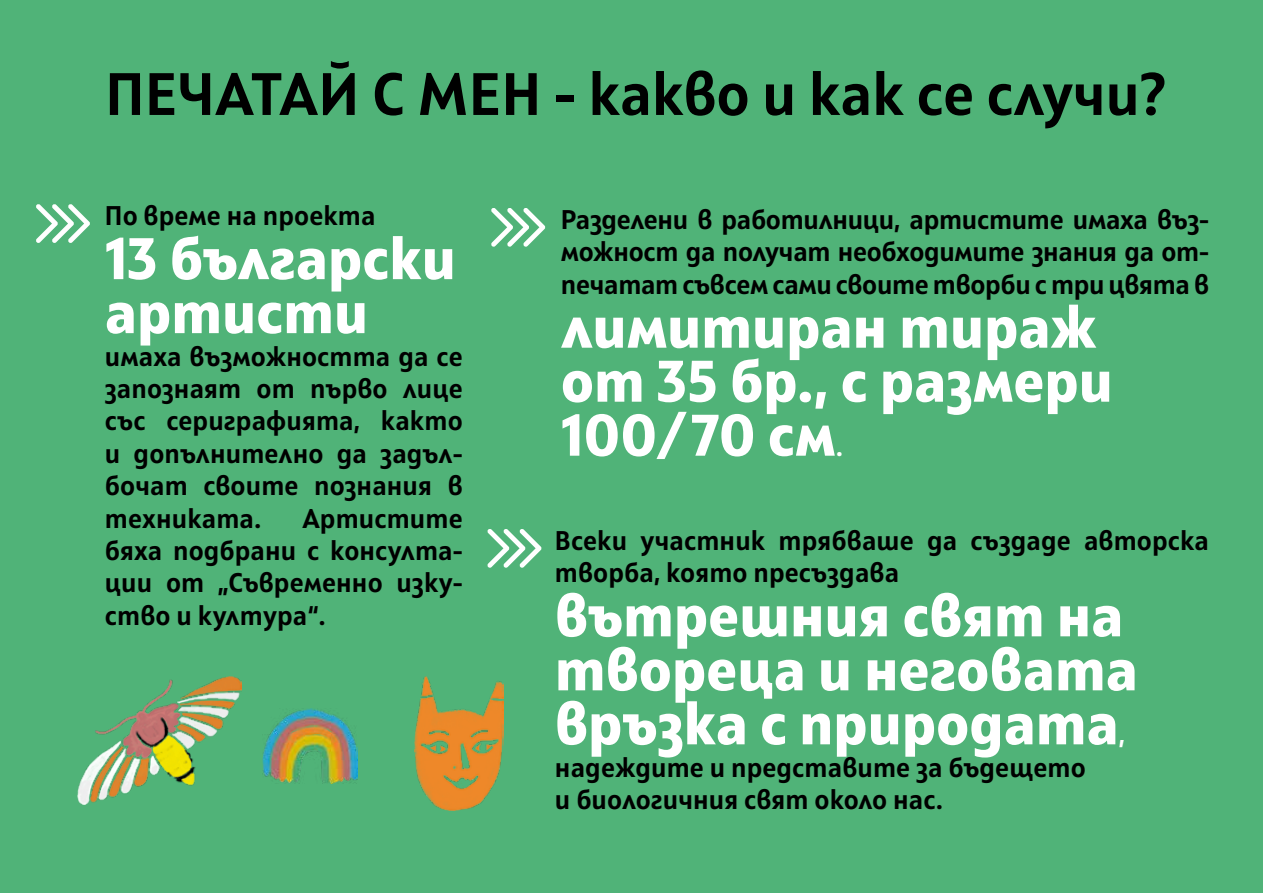
<style>
.page{position:relative;width:1263px;height:893px;background:#50b378}
.page>*{position:absolute;margin:0;border:0;box-sizing:border-box;transform-origin:0 0}
.t1{font:700 59.7px "Squad";color:#000}
.t2{font:800 58.5px/54px "Squad";letter-spacing:.005em;color:#fff}
.t3{font:700 27px/32.4px "Squad";letter-spacing:.005em;color:#000;text-align:justify}
.s1{font-weight:700;font-size:27px}
</style>
<div class="page">
<svg style="left:36px;top:204px;width:54px;height:39px"></svg>
<svg style="left:491px;top:208px;width:54px;height:39px"></svg>
<svg style="left:487px;top:529px;width:55px;height:39px"></svg>
<img style="left:414px;top:676px;width:89px;height:134px">
<img style="left:262px;top:708px;width:96px;height:76px">
<img style="left:78px;top:677px;width:163px;height:128px">
<h1 class="t1" style="left:105px;top:56px;width:1062px">ПЕЧАТАЙ С МЕН - какво и как се случи?</h1>
<p class="t3" style="left:105px;top:199px;width:272px">По време на проекта</p>
<h2 class="t2" style="left:105px;top:231px;width:352px">13 български артисти</h2>
<p class="t3" style="left:105px;top:340px;width:359px">имаха възможността да се запознаят от първо лице със сериграфията, както и допълнително да задъл&shy;бочат своите познания в техниката.</p>
<p class="t3" style="left:105px;top:502px;width:359px;text-indent:197px">Артистите бяха подбрани с консулта&shy;ции от „Съвременно изку&shy;ство и култура“.</p>
<p class="t3" style="left:561px;top:203px;width:649px">Разделени в работилници, артистите имаха въз&shy;можност да получат необходимите знания да от&shy;печатат съвсем сами своите творби с три цвята в</p>
<h2 class="t2" style="left:561px;top:300px;width:553px">лимитиран тираж от 35 бр., с размери<br>100/70 см<span class="s1">.</span></h2>
<p class="t3" style="left:555px;top:524px;width:655px">Всеки участник трябваше да създаде авторска творба, която пресъздава</p>
<h2 class="t2" style="left:555px;top:589px;width:584px">вътрешния свят на твореца и неговата връзка с природата<span class="s1">,</span></h2>
<p class="t3" style="left:555px;top:751px;width:532px">надеждите и представите за бъдещето и биологичния свят около нас.</p>
</div>
